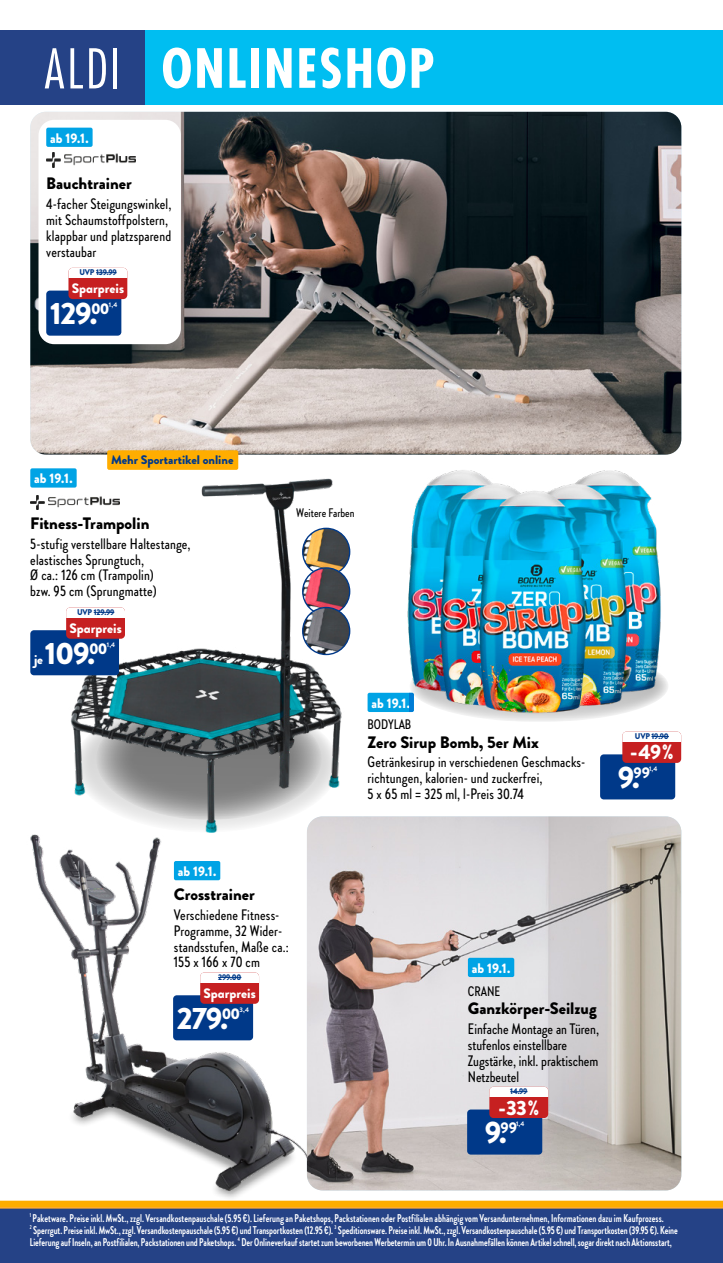
<style>
.page{position:relative;width:723px;height:1263px;background:#fff}
.page>*{position:absolute;margin:0;border:0;box-sizing:border-box;transform-origin:0 0}
.t1{font:900 30.9px "Brandon Grotesque";letter-spacing:-.04em;color:#fff}
.t2{font:900 20.7px "Brandon Grotesque";color:#fff}
.t3{font:900 16.5px "Brandon Grotesque";color:#000}
.t4{font:500 15.15px/15.9px "Brandon Grotesque Cond";letter-spacing:.01em;color:#000}
.t5{font:900 13.8px "Brandon Grotesque";color:#fff;scale:.95 1}
.t6{font:500 13.8px "Brandon Grotesque Cond";color:#000}
.t7{font:900 13.65px "Brandon Grotesque";color:#fff}
.t8{font:900 13.2px "Brandon Grotesque";color:#fff}
.t9{font:900 12.45px "Brandon Grotesque";color:#003989}
.t10{font:500 12.45px "Brandon Grotesque Cond";color:#000}
.t11{font:700 11.25px/12px "Brandon Grotesque Cond";letter-spacing:-.005em;color:#fff;scale:.9 1}
.t12{font:700 11.1px/12.5px "Brandon Grotesque Cond";color:#fff;scale:.9 1}
.t13{font:900 8.25px "Brandon Grotesque";letter-spacing:-.02em;color:#003989;scale:.95 1}
.t14{font:700 6.6px "Brandon Grotesque";color:#fff}
</style>
<div class="page">
<div style="left:0;top:1201px;width:723px;height:62px;background:#254286"></div>
<div style="left:144px;top:30px;width:579px;height:75px;background:#00bef1"></div>
<div style="left:0;top:30px;width:144px;height:75px;background:#254286"></div>
<svg style="left:45px;top:48px;width:19px;height:40px"></svg>
<svg style="left:70px;top:48px;width:13px;height:40px"></svg>
<svg style="left:89px;top:48px;width:17px;height:40px"></svg>
<hr style="left:114px;top:48px;width:3px;height:40px;background:#fff">
<svg style="left:163px;top:48px;width:28px;height:40px"></svg>
<svg style="left:197px;top:48px;width:25px;height:40px"></svg>
<svg style="left:229px;top:48px;width:17px;height:40px"></svg>
<div style="left:251px;top:48px;width:8px;height:40px;background:#fff"></div>
<svg style="left:267px;top:48px;width:25px;height:40px"></svg>
<svg style="left:299px;top:48px;width:16px;height:40px"></svg>
<svg style="left:321px;top:48px;width:20px;height:40px"></svg>
<svg style="left:347px;top:48px;width:24px;height:40px"></svg>
<svg style="left:377px;top:48px;width:28px;height:40px"></svg>
<svg style="left:412px;top:48px;width:21px;height:40px"></svg>
<div style="left:0;top:1201px;width:723px;height:7px;background:#ffad00"></div>
<img style="left:30px;top:112px;width:651px;height:343px">
<div style="left:39px;top:120px;width:142px;height:224px;background:#fff;border-radius:16px"></div>
<img style="left:307px;top:816px;width:374px;height:374px">
<img style="left:8px;top:834px;width:300px;height:367px">
<img style="left:58px;top:479px;width:292px;height:354px">
<div style="left:174px;top:861px;width:46px;height:19px;background:#00a3e5;border-radius:2px"></div>
<div style="left:30px;top:468px;width:47px;height:20px;background:#00a3e5;border-radius:2px"></div>
<img style="left:303px;top:528px;width:47px;height:47px;border-radius:23px">
<div style="left:302px;top:528px;width:48px;height:48px;border:1px solid #003989;border-radius:50%"></div>
<img style="left:303px;top:568px;width:47px;height:47px;border-radius:23px">
<div style="left:302px;top:567px;width:48px;height:49px;border:1px solid #003989;border-radius:50%"></div>
<img style="left:303px;top:607px;width:47px;height:47px;border-radius:23px">
<div style="left:302px;top:607px;width:48px;height:48px;border:1px solid #003989;border-radius:50%"></div>
<div style="left:468px;top:958px;width:46px;height:19px;background:#00a3e5;border-radius:2px"></div>
<div style="left:46px;top:128px;width:47px;height:19px;background:#00a3e5;border-radius:2px"></div>
<div style="left:46px;top:291px;width:75px;height:45px;background:#003989;border-radius:4px"></div>
<div style="left:68px;top:268px;width:59px;height:31px;background:#c62021;border-radius:4px"></div>
<div style="left:68px;top:268px;width:59px;height:10px;background:#fff"></div>
<svg style="left:96px;top:272px;width:21px;height:1px"></svg>
<img style="left:46px;top:152px;width:90px;height:15px">
<img style="left:30px;top:495px;width:90px;height:15px">
<div style="left:30px;top:630px;width:89px;height:45px;background:#003989;border-radius:4px"></div>
<div style="left:66px;top:607px;width:59px;height:32px;background:#c62021;border-radius:4px"></div>
<div style="left:66px;top:607px;width:59px;height:10px;background:#fff"></div>
<svg style="left:94px;top:612px;width:20px;height:1px"></svg>
<div style="left:367px;top:693px;width:47px;height:19px;background:#00a3e5;border-radius:2px"></div>
<div style="left:600px;top:754px;width:75px;height:45px;background:#003989;border-radius:4px"></div>
<div style="left:622px;top:732px;width:59px;height:31px;background:#c62021;border-radius:4px"></div>
<div style="left:622px;top:732px;width:59px;height:9px;background:#fff"></div>
<svg style="left:651px;top:736px;width:18px;height:1px"></svg>
<svg style="left:409px;top:650px;width:260px;height:72px"></svg>
<img style="left:403px;top:452px;width:262px;height:261px">
<div style="left:107px;top:450px;width:131px;height:20px;background:#ffad00;border-radius:2px"></div>
<div style="left:173px;top:995px;width:80px;height:45px;background:#003989;border-radius:4px"></div>
<div style="left:200px;top:972px;width:59px;height:32px;background:#c62021;border-radius:4px"></div>
<div style="left:200px;top:972px;width:59px;height:10px;background:#fff"></div>
<svg style="left:218px;top:977px;width:23px;height:1px"></svg>
<div style="left:467px;top:1109px;width:75px;height:45px;background:#003989;border-radius:4px"></div>
<div style="left:489px;top:1087px;width:59px;height:31px;background:#c62021;border-radius:4px"></div>
<div style="left:489px;top:1087px;width:59px;height:9px;background:#fff"></div>
<svg style="left:510px;top:1091px;width:17px;height:1px"></svg>
<p class="t5" style="left:50px;top:128px;width:42px">ab 19.1.</p>
<h3 class="t3" style="left:46px;top:172px;width:87px">Bauchtrainer</h3>
<h3 class="t4" style="left:46px;top:196px;width:126px">4-facher Steigungswinkel, mit Schaumstoffpolstern, klappbar und platzsparend verstaubar</h3>
<p class="t13" style="left:79px;top:267px;width:41px">UVP 139.99</p>
<p class="t7" style="left:72px;top:279px;width:54px">Sparpreis</p>
<h1 class="t1" style="left:50px;top:292px;width:61px">129.<sup>00</sup></h1>
<p class="t14" style="left:109px;top:301px;width:10px">1,4</p>
<p class="t5" style="left:34px;top:469px;width:42px">ab 19.1.</p>
<p class="t9" style="left:111px;top:451px;width:124px">Mehr Sportartikel online</p>
<h3 class="t3" style="left:30px;top:512px;width:121px">Fitness-Trampolin</h3>
<h3 class="t4" style="left:30px;top:535px;width:162px">5-stufig verstellbare Haltestange, elastisches Sprungtuch,<br>Ø ca.: 126 cm (Trampolin)<br>bzw. 95 cm (Sprungmatte)</h3>
<p class="t13" style="left:77px;top:606px;width:41px">UVP 129.99</p>
<p class="t7" style="left:70px;top:618px;width:54px">Sparpreis</p>
<h1 class="t1" style="left:45px;top:631px;width:64px">109.<sup>00</sup></h1>
<p class="t14" style="left:107px;top:640px;width:10px">1,4</p>
<p class="t8" style="left:34px;top:650px;width:10px">je</p>
<p class="t10" style="left:296px;top:504px;width:60px">Weitere Farben</p>
<p class="t5" style="left:371px;top:693px;width:42px">ab 19.1.</p>
<p class="t6" style="left:367px;top:715px;width:45px">BODYLAB</p>
<h3 class="t3" style="left:367px;top:730px;width:173px">Zero Sirup Bomb, 5er Mix</h3>
<h3 class="t4" style="left:367px;top:754px;width:219px">Getränkesirup in verschiedenen Geschmacks&shy;richtungen, kalorien- und zuckerfrei,<br>5 x 65 ml = 325 ml, l-Preis 30.74</h3>
<p class="t13" style="left:635px;top:731px;width:37px">UVP 19.90</p>
<h2 class="t2" style="left:630px;top:737px;width:45px">- 49 %</h2>
<h1 class="t1" style="left:618px;top:756px;width:34px">9.<sup>99</sup></h1>
<p class="t14" style="left:649px;top:764px;width:10px">1,4</p>
<p class="t5" style="left:178px;top:861px;width:42px">ab 19.1.</p>
<h3 class="t3" style="left:174px;top:883px;width:82px">Crosstrainer</h3>
<h3 class="t4" style="left:174px;top:906px;width:116px">Verschiedene Fitness-<br>Programme, 32 Wider&shy;standsstufen, Maße ca.:<br>155 x 166 x 70 cm</h3>
<p class="t13" style="left:218px;top:971px;width:26px">299.00</p>
<p class="t7" style="left:204px;top:983px;width:54px">Sparpreis</p>
<h1 class="t1" style="left:177px;top:996px;width:65px">279.<sup>00</sup></h1>
<p class="t14" style="left:240px;top:1005px;width:11px">3,4</p>
<p class="t5" style="left:472px;top:958px;width:42px">ab 19.1.</p>
<p class="t6" style="left:468px;top:982px;width:34px">CRANE</p>
<h3 class="t3" style="left:468px;top:997px;width:130px">Ganzkörper-Seilzug</h3>
<h3 class="t4" style="left:468px;top:1021px;width:133px">Einfache Montage an Türen, stufenlos einstellbare<br>Zugstärke, inkl. praktischem<br>Netzbeutel</h3>
<p class="t13" style="left:510px;top:1086px;width:20px">14.99</p>
<h2 class="t2" style="left:498px;top:1093px;width:42px">- 33 %</h2>
<h1 class="t1" style="left:485px;top:1111px;width:34px">9.<sup>99</sup></h1>
<p class="t14" style="left:516px;top:1119px;width:10px">1,4</p>
<p class="t11" style="left:30px;top:1212px;width:721px"><sup>1</sup> Paketware. Preise inkl. MwSt., zzgl. Versandkostenpauschale (5.95 €). Lieferung an Paketshops, Packstationen oder Postfilialen abhängig vom Versandunternehmen, Informationen dazu im Kaufprozess.<br><sup>2</sup> Sperrgut. Preise inkl. MwSt., zzgl. Versandkostenpauschale (5.95 €) und Transportkosten (12.95 €). <sup>3</sup> Speditionsware. Preise inkl. MwSt., zzgl. Versandkostenpauschale (5.95 €) und Transportkosten (39.95 €). Keine<br>Lieferung auf Inseln, an Postfilialen, Packstationen und Paketshops. <sup>4</sup> Der Onlineverkauf startet zum beworbenen Werbetermin um 0 Uhr. In Ausnahmefällen können Artikel schnell, sogar direkt nach Aktionsstart,</p>
<p class="t12" style="left:30px;top:1213px;width:705px"><sup>1</sup> Paketware. Preise inkl. MwSt., zzgl. Versandkostenpauschale (5.95 €). Lieferung an Paketshops, Packstationen oder Postfilialen abhängig vom Versandunternehmen, Informationen dazu im Kaufprozess.<br><sup>2</sup> Sperrgut. Preise inkl. MwSt., zzgl. Versandkostenpauschale (5.95 €) und Transportkosten (12.95 €). <sup>3</sup> Speditionsware. Preise inkl. MwSt., zzgl. Versandkostenpauschale (5.95 €) und Transportkosten (39.95 €).<br>Keine Lieferung auf Inseln, an Postfilialen, Packstationen und Paketshops. <sup>4</sup> Der Onlineverkauf startet zum beworbenen Werbetermin um 0 Uhr. In Ausnahmefällen können Artikel schnell, sogar direkt nach</p>
</div>
